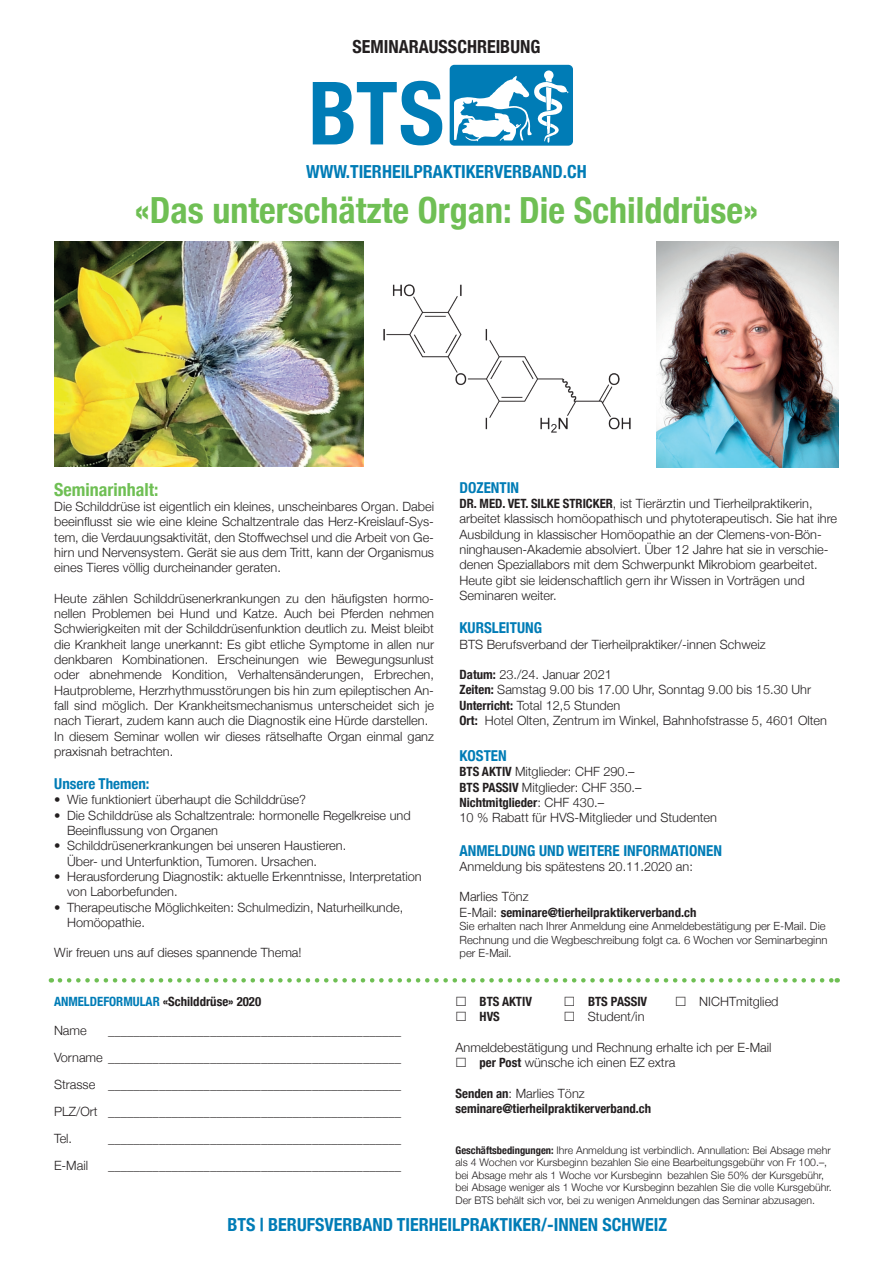
<style>
.page{position:relative;width:893px;height:1263px;background:#fff}
.page>*{position:absolute;margin:0;border:0;box-sizing:border-box;transform-origin:0 0}
.t1{font:700 condensed 36px "Helvetica Neue";color:#6fbf54}
.t2{font:700 condensed 18px "Helvetica Neue";color:#007cb6}
.t3{font:700 condensed 18px "Helvetica Neue";color:#231f20}
.t4{font:700 condensed 18px "Helvetica Neue";color:#6fbf54}
.t5{font:700 condensed 15px "Helvetica Neue";color:#007cb6}
.t6{font:300 12.75px/15.3px "Helvetica Neue";color:#231f20}
.t7{font:700 condensed 12.75px/15.3px "Helvetica Neue";color:#231f20}
.t8{font:300 11.25px/13.5px "Helvetica Neue";color:#231f20}
.t9{font:300 10.5px/12.6px "Helvetica Neue";color:#231f20}
.s1{color:#007cb6}
.s2{font-weight:700;font-stretch:condensed}
.s3{font-weight:300;font-stretch:normal}
</style>
<div class="page">
<img style="left:383px;top:284px;width:248px;height:149px">
<img style="left:55px;top:241px;width:308px;height:225px">
<img style="left:656px;top:241px;width:183px;height:227px">
<svg style="left:60px;top:978px;width:778px;height:4px"></svg>
<div style="left:450px;top:65px;width:123px;height:81px;background:#007cb6;border-radius:5px"></div>
<svg style="left:454px;top:70px;width:115px;height:73px"></svg>
<svg style="left:313px;top:81px;width:129px;height:64px"></svg>
<h2 class="t3" style="left:353px;top:32px;width:189px">SEMINARAUSSCHREIBUNG</h2>
<h2 class="t2" style="left:306px;top:156px;width:282px">WWW.TIERHEILPRAKTIKERVERBAND.CH</h2>
<h1 class="t1" style="left:135px;top:180px;width:625px">«Das unterschätzte Organ: Die Schilddrüse»</h1>
<h2 class="t4" style="left:54px;top:474px;width:106px">Seminarinhalt:</h2>
<p class="t6" style="left:54px;top:498px;width:381px;text-align:justify">Die Schilddrüse ist eigentlich ein kleines, unscheinbares Organ. Dabei beeinflusst sie wie eine kleine Schaltzentrale das Herz-Kreislauf-Sys&shy;tem, die Verdauungsaktivität, den Stoffwechsel und die Arbeit von Ge&shy;hirn und Nervensystem. Gerät sie aus dem Tritt, kann der Organismus eines Tieres völlig durcheinander geraten.</p>
<p class="t6" style="left:54px;top:590px;width:381px">Heute zählen Schilddrüsenerkrankungen zu den häufigsten hormo&shy;nellen Problemen bei Hund und Katze. Auch bei Pferden nehmen Schwierigkeiten mit der Schilddrüsenfunktion deutlich zu. Meist bleibt die Krankheit lange unerkannt: Es gibt etliche Symptome in allen nur denkbaren Kombinationen. Erscheinungen wie Bewegungsunlust oder abnehmende Kondition, Verhaltensänderungen, Erbrechen, Hautprobleme, Herzrhythmusstörungen bis hin zum epileptischen An&shy;fall sind möglich. Der Krankheitsmechanismus unterscheidet sich je nach Tierart, zudem kann auch die Diagnostik eine Hürde darstellen.<br>In diesem Seminar wollen wir dieses rätselhafte Organ einmal ganz praxisnah betrachten.</p>
<p class="t5" style="left:54px;top:771px;width:97px">Unsere Themen:</p>
<p class="t6" style="left:54px;top:791px;width:253px">• Wie funktioniert überhaupt die Schilddrüse?</p>
<p class="t6" style="left:67px;top:807px;width:345px;text-indent:-13px">• Die Schilddrüse als Schaltzentrale: hormonelle Regelkreise und<br>Beeinflussung von Organen</p>
<p class="t6" style="left:67px;top:837px;width:281px;text-indent:-13px">• Schilddrüsenerkrankungen bei unseren Haustieren.<br>Über- und Unterfunktion, Tumoren. Ursachen.</p>
<p class="t6" style="left:67px;top:868px;width:356px;text-indent:-13px">• Herausforderung Diagnostik: aktuelle Erkenntnisse, Interpretation von Laborbefunden.</p>
<p class="t6" style="left:67px;top:898px;width:338px;text-indent:-13px">• Therapeutische Möglichkeiten: Schulmedizin, Naturheilkunde,<br>Homöopathie.</p>
<p class="t6" style="left:54px;top:944px;width:249px">Wir freuen uns auf dieses spannende Thema!</p>
<p class="t7" style="left:54px;top:993px;width:209px"><span class="s1">ANMELDEFORMULAR</span> «Schilddrüse» 2020</p>
<p class="t6" style="left:54px;top:1021px;width:34px">Name</p>
<p class="t6" style="left:54px;top:1016px;width:349px;line-height:27px;text-align:justify;text-indent:54px">______________________________________________ Vorname ______________________________________________ Strasse ______________________________________________ PLZ/Ort ______________________________________________ Tel.</p>
<p class="t6" style="left:108px;top:1129px;width:295px">______________________________________________</p>
<p class="t6" style="left:54px;top:1157px;width:36px">E-Mail</p>
<p class="t6" style="left:108px;top:1157px;width:295px">______________________________________________</p>
<p class="t5" style="left:460px;top:475px;width:61px">DOZENTIN</p>
<p class="t6" style="left:460px;top:495px;width:379px"><span class="s2">DR. MED. VET. SILKE STRICKER</span>, ist Tierärztin und Tierheilpraktikerin, arbeitet klassisch homöopathisch und phytoterapeutisch. Sie hat ihre Ausbildung in klassischer Homöopathie an der Clemens-von-Bön&shy;ninghausen-Akademie absolviert. Über 12 Jahre hat sie in verschie&shy;denen Speziallabors mit dem Schwerpunkt Mikrobiom gearbeitet.<br>Heute gibt sie leidenschaftlich gern ihr Wissen in Vorträgen und Seminaren weiter.</p>
<p class="t5" style="left:460px;top:615px;width:84px">KURSLEITUNG</p>
<p class="t6" style="left:460px;top:635px;width:308px">BTS Berufsverband der Tierheilpraktiker/-innen Schweiz</p>
<p class="t6" style="left:460px;top:666px;width:369px"><span class="s2">Datum:</span> 23./24. Januar 2021<br><span class="s2">Zeiten:</span> Samstag 9.00 bis 17.00 Uhr, Sonntag 9.00 bis 15.30 Uhr <span class="s2">Unterricht:</span> Total 12,5 Stunden<br><span class="s2">Ort:</span> Hotel Olten, Zentrum im Winkel, Bahnhofstrasse 5, 4601 Olten</p>
<p class="t5" style="left:460px;top:743px;width:49px">KOSTEN</p>
<p class="t6" style="left:460px;top:763px;width:259px"><span class="s2">BTS AKTIV</span> Mitglieder: CHF 290.–<br><span class="s2">BTS PASSIV</span> Mitglieder: CHF 350.– <span class="s2">Nichtmitglieder</span>: CHF 430.–<br>10 % Rabatt für HVS-Mitglieder und Studenten</p>
<p class="t5" style="left:460px;top:838px;width:264px">ANMELDUNG UND WEITERE INFORMATIONEN</p>
<p class="t6" style="left:460px;top:858px;width:235px">Anmeldung bis spätestens 20.11.2020 an:</p>
<p class="t7" style="left:460px;top:888px;width:238px"><span class="s3">Marlies Tönz<br>E-Mail:</span> seminare@tierheilpraktikerverband.ch</p>
<p class="t8" style="left:460px;top:919px;width:369px">Sie erhalten nach Ihrer Anmeldung eine Anmeldebestätigung per E-Mail. Die<br>Rechnung und die Wegbeschreibung folgt ca. 6 Wochen vor Seminarbeginn per E-Mail.</p>
<p class="t7" style="left:480px;top:993px;width:54px">BTS AKTIV</p>
<p class="t7" style="left:588px;top:993px;width:61px">BTS PASSIV</p>
<p class="t6" style="left:699px;top:993px;width:81px">NICHTmitglied</p>
<p class="t7" style="left:480px;top:1008px;width:22px">HVS</p>
<p class="t6" style="left:588px;top:1008px;width:58px">Student/in</p>
<p class="t6" style="left:480px;top:1039px;width:293px;text-indent:-24px">Anmeldebestätigung und Rechnung erhalte ich per E-Mail <span class="s2">per Post</span> wünsche ich einen EZ extra</p>
<p class="t7" style="left:455px;top:1085px;width:197px">Senden an<span class="s3">: Marlies Tönz </span>seminare@tierheilpraktikerverband.ch</p>
<p class="t9" style="left:455px;top:1143px;width:378px"><span class="s2">Geschäftsbedingungen:</span> Ihre Anmeldung ist verbindlich. Annullation: Bei Absage mehr als 4 Wochen vor Kursbeginn bezahlen Sie eine Bearbeitungsgebühr von Fr 100.–, bei Absage mehr als 1 Woche vor Kursbeginn bezahlen Sie 50% der Kursgebühr, bei Absage weniger als 1 Woche vor Kursbeginn bezahlen Sie die volle Kursgebühr.<br>Der BTS behält sich vor, bei zu wenigen Anmeldungen das Seminar abzusagen.</p>
<h2 class="t2" style="left:228px;top:1209px;width:441px">BTS | BERUFSVERBAND TIERHEILPRAKTIKER/-INNEN SCHWEIZ</h2>
</div>
